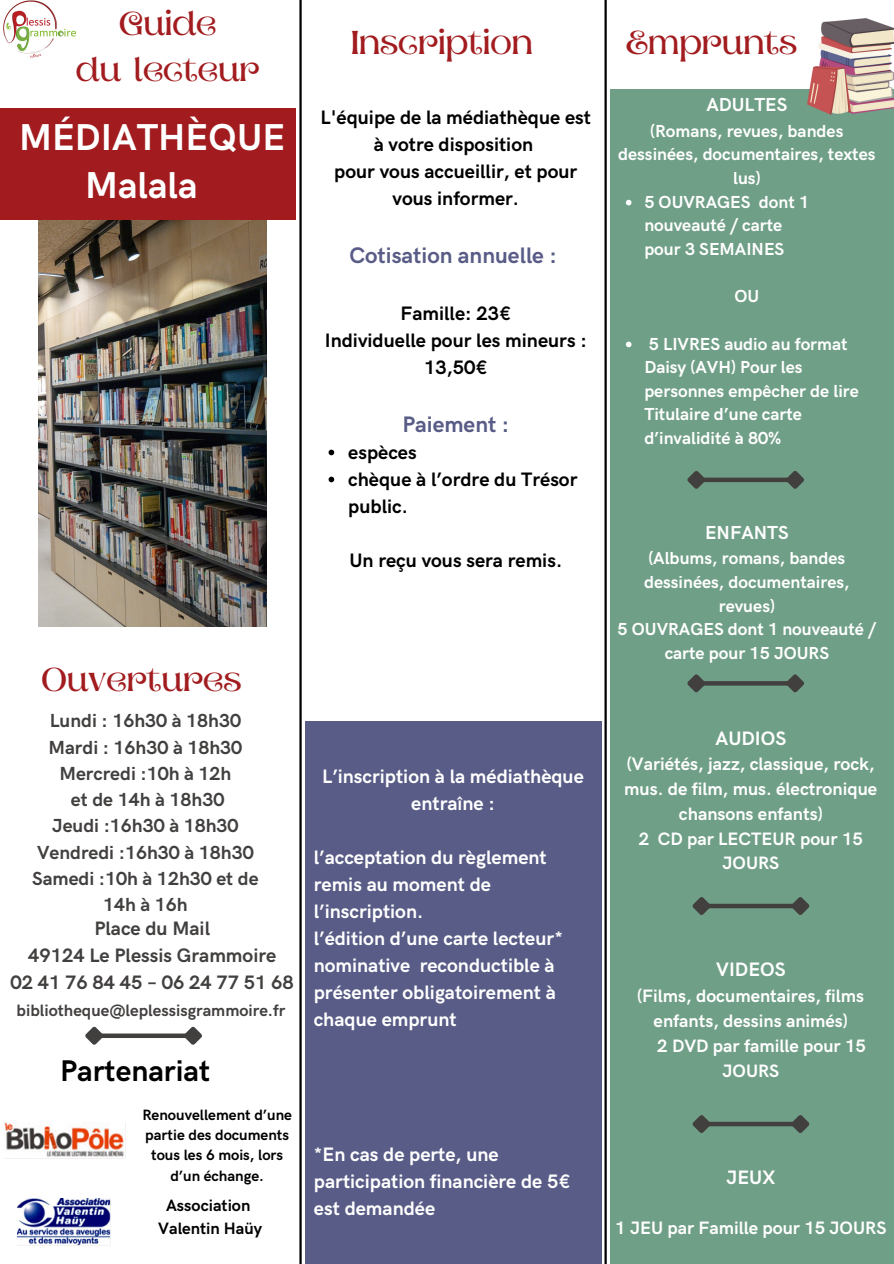
<style>
.page{position:relative;width:894px;height:1264px;background:#fff}
.page>*{position:absolute;margin:0;border:0;box-sizing:border-box;transform-origin:0 0}
.t1{font:700 37.5px "HK Grotesk";color:#fff}
.t2{font:33px/46.2px "Aprila";color:#a21c1f;text-align:center}
.t3{font:700 30px "HK Grotesk";color:#000}
.t4{font:700 22.5px "HK Grotesk";color:#585c86}
.t5{font:700 19.5px/27px "HK Grotesk";color:#fff}
.t6{font:700 19.5px/27px "HK Grotesk";color:#000;text-align:center}
.t7{font:700 19.5px "HK Grotesk";color:#42403f}
.t8{font:700 18.9px/26.2px "HK Grotesk";color:#42403f;text-align:center}
.t9{font:700 18.9px "HK Grotesk";color:#fff}
.t10{font:700 18px/24.8px "HK Grotesk";color:#fff;text-align:center}
.t11{font:700 17.4px/23.7px "HK Grotesk";color:#fff;text-align:center}
.t12{font:700 16.5px "HK Grotesk";color:#42403f}
.t13{font:700 16.5px "HK Grotesk";color:#000}
.t14{font:700 15px/20.2px "HK Grotesk";color:#000;text-align:center}
</style>
<div class="page">
<hr style="left:604px;top:0;width:2px;height:1263px;background:#000">
<hr style="left:299px;top:0;width:2px;height:1263px;background:#000">
<img style="left:3px;top:0;width:73px;height:58px">
<img style="left:39px;top:220px;width:227px;height:406px">
<div style="left:0;top:108px;width:296px;height:112px;background:#a21c1f"></div>
<div style="left:305px;top:720px;width:296px;height:543px;background:#585c86"></div>
<div style="left:610px;top:89px;width:283px;height:1174px;background:#709f87"></div>
<img style="left:807px;top:19px;width:86px;height:95px">
<svg style="left:625px;top:200px;width:6px;height:5px"></svg>
<svg style="left:625px;top:341px;width:6px;height:6px"></svg>
<div style="left:701px;top:477px;width:88px;height:5px;background:#42403f"></div>
<svg style="left:687px;top:471px;width:22px;height:18px"></svg>
<svg style="left:781px;top:471px;width:23px;height:18px"></svg>
<div style="left:707px;top:903px;width:87px;height:5px;background:#42403f"></div>
<svg style="left:692px;top:897px;width:22px;height:18px"></svg>
<svg style="left:787px;top:897px;width:23px;height:18px"></svg>
<hr style="left:701px;top:681px;width:88px;height:4px;background:#42403f">
<svg style="left:687px;top:674px;width:22px;height:19px"></svg>
<svg style="left:781px;top:674px;width:23px;height:19px"></svg>
<div style="left:707px;top:1121px;width:87px;height:5px;background:#42403f"></div>
<svg style="left:692px;top:1115px;width:22px;height:18px"></svg>
<svg style="left:787px;top:1115px;width:23px;height:18px"></svg>
<img style="left:4px;top:1122px;width:120px;height:35px">
<svg style="left:328px;top:449px;width:6px;height:6px"></svg>
<svg style="left:328px;top:476px;width:6px;height:6px"></svg>
<img style="left:17px;top:1198px;width:94px;height:47px">
<div style="left:100px;top:1033px;width:87px;height:5px;background:#42403f"></div>
<svg style="left:85px;top:1026px;width:22px;height:19px"></svg>
<svg style="left:180px;top:1026px;width:22px;height:19px"></svg>
<p class="t2" style="left:76px;top:4px;width:185px">Guide<br>du lecteur</p>
<p class="t1" style="left:19px;top:116px;width:267px">MÉDIATHÈQUE</p>
<h3 class="t1" style="left:85px;top:164px;width:114px">Malala</h3>
<p class="t2" style="left:351px;top:23px;width:183px">Inscription</p>
<p class="t6" style="left:320px;top:105px;width:272px">L'équipe de la médiathèque est à votre disposition</p>
<p class="t6" style="left:334px;top:159px;width:244px">pour vous accueillir, et pour vous informer.</p>
<p class="t4" style="left:349px;top:242px;width:209px">Cotisation annuelle :</p>
<p class="t6" style="left:400px;top:301px;width:112px">Famille: 23€</p>
<p class="t6" style="left:325px;top:328px;width:263px">Individuelle pour les mineurs :<br>13,50€</p>
<p class="t4" style="left:402px;top:411px;width:108px">Paiement :</p>
<p class="t6" style="left:348px;top:439px;width:70px">espèces</p>
<p class="t6" style="left:348px;top:466px;width:231px;text-align:left">chèque à l’ordre du Trésor public.</p>
<h5 class="t6" style="left:349px;top:547px;width:214px">Un reçu vous sera remis.</h5>
<p class="t2" style="left:41px;top:660px;width:201px">Ouvertures</p>
<p class="t8" style="left:50px;top:708px;width:193px">Lundi : 16h30 à 18h30</p>
<p class="t8" style="left:48px;top:734px;width:195px">Mardi : 16h30 à 18h30</p>
<p class="t8" style="left:59px;top:761px;width:173px">Mercredi :10h à 12h</p>
<p class="t8" style="left:71px;top:787px;width:155px">et de 14h à 18h30</p>
<p class="t8" style="left:52px;top:813px;width:188px">Jeudi :16h30 à 18h30</p>
<p class="t8" style="left:37px;top:840px;width:218px">Vendredi :16h30 à 18h30</p>
<p class="t8" style="left:32px;top:866px;width:228px">Samedi :10h à 12h30 et de<br>14h à 16h</p>
<p class="t7" style="left:94px;top:917px;width:117px">Place du Mail</p>
<p class="t7" style="left:28px;top:944px;width:249px">49124 Le Plessis Grammoire</p>
<p class="t7" style="left:11px;top:971px;width:284px">02 41 76 84 45 – 06 24 77 51 68</p>
<p class="t12" style="left:17px;top:1001px;width:270px">bibliotheque@leplessisgrammoire.fr</p>
<p class="t3" style="left:60px;top:1054px;width:152px">Partenariat</p>
<p class="t14" style="left:142px;top:1105px;width:151px">Renouvellement d’une partie des documents tous les 6 mois, lors d’un échange.</p>
<p class="t13" style="left:166px;top:1196px;width:86px">Association</p>
<p class="t13" style="left:158px;top:1218px;width:105px">Valentin Haüy</p>
<p class="t5" style="left:322px;top:764px;width:263px;text-align:center">L’inscription à la médiathèque entraîne :</p>
<p class="t5" style="left:313px;top:845px;width:234px">l’acceptation du règlement remis au moment de l’inscription.</p>
<h5 class="t5" style="left:313px;top:926px;width:250px">l’édition d’une carte lecteur*</h5>
<p class="t5" style="left:313px;top:953px;width:243px;text-align:justify">nominative reconductible à présenter obligatoirement à chaque emprunt</p>
<p class="t5" style="left:314px;top:1141px;width:258px">*En cas de perte, une participation financière de 5€ est demandée</p>
<p class="t2" style="left:625px;top:23px;width:173px">Emprunts</p>
<p class="t9" style="left:706px;top:94px;width:82px">ADULTES</p>
<p class="t11" style="left:618px;top:120px;width:259px">(Romans, revues, bandes dessinées, documentaires, textes lus)</p>
<p class="t11" style="left:644px;top:190px;width:166px;text-align:left">5 OUVRAGES dont 1 nouveauté / carte pour 3 SEMAINES</p>
<p class="t11" style="left:734px;top:285px;width:26px">OU</p>
<p class="t11" style="left:644px;top:332px;width:216px;text-align:left">5 LIVRES audio au format<br>Daisy (AVH) Pour les personnes empêcher de lire<br>Titulaire d’une carte d’invalidité à 80%</p>
<p class="t9" style="left:704px;top:521px;width:85px">ENFANTS</p>
<p class="t11" style="left:644px;top:547px;width:207px">(Albums, romans, bandes dessinées, documentaires, revues)</p>
<p class="t11" style="left:617px;top:618px;width:260px">5 OUVRAGES dont 1 nouveauté / carte pour 15 JOURS</p>
<p class="t5" style="left:715px;top:725px;width:72px">AUDIOS</p>
<h4 class="t10" style="left:624px;top:752px;width:254px">(Variétés, jazz, classique, rock, mus. de film, mus. électronique chansons enfants)</h4>
<h1 class="t10" style="left:638px;top:827px;width:225px">2 CD par LECTEUR pour 15<br>JOURS</h1>
<h2 class="t5" style="left:716px;top:957px;width:71px">VIDEOS</h2>
<p class="t10" style="left:637px;top:984px;width:228px">(Films, documentaires, films enfants, dessins animés)</p>
<p class="t10" style="left:722px;top:1034px;width:145px;text-align:left;text-indent:-65px">2 DVD par famille pour 15<br>JOURS</p>
<p class="t5" style="left:726px;top:1164px;width:50px">JEUX</p>
<p class="t10" style="left:615px;top:1216px;width:272px">1 JEU par Famille pour 15 JOURS</p>
</div>
